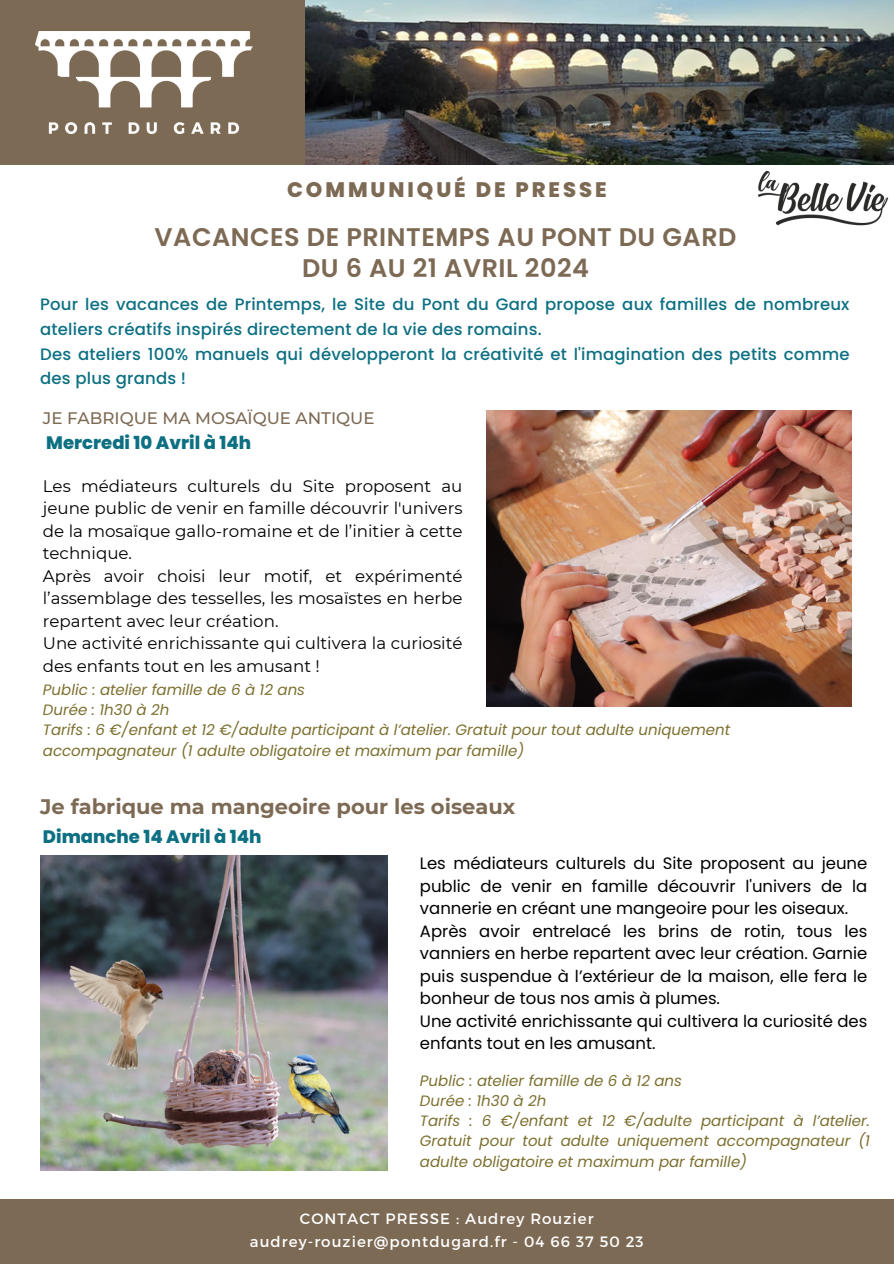
<style>
.page{position:relative;width:894px;height:1264px;background:#fff}
.page>*{position:absolute;margin:0;border:0;box-sizing:border-box;transform-origin:0 0}
.t1{font:600 25.5px "Poppins";letter-spacing:.02em;color:#7d6a54}
.t2{font:700 21px "Montserrat";color:#7d6a54}
.t3{font:800 21px "Poppins";letter-spacing:.14em;color:#7d6a54}
.t4{font:800 18px "Poppins";color:#0d7082}
.t5{font:16.65px/22.5px "Montserrat";color:#000}
.t6{font:500 16.65px "Montserrat";color:#7d6a54}
.t7{font:16.5px/22.5px "Poppins";color:#000}
.t8{font:500 16.5px/24.8px "Poppins";letter-spacing:.01em;color:#0d7082}
.t9{font:italic 15px/20.2px "Poppins";color:#7c702f;text-align:justify}
.t10{font:15px "Montserrat";letter-spacing:.07em;color:#fff}
</style>
<div class="page">
<img style="left:305px;top:0;width:588px;height:164px">
<div style="left:0;top:0;width:305px;height:164px;background:#7d6a54"></div>
<img style="left:35px;top:32px;width:217px;height:101px">
<img style="left:750px;top:164px;width:143px;height:62px">
<div style="left:0;top:1198px;width:893px;height:65px;background:#7d6a54"></div>
<img style="left:487px;top:411px;width:364px;height:296px">
<img style="left:40px;top:855px;width:348px;height:315px">
<p class="t3" style="left:287px;top:174px;width:321px">COMMUNIQUÉ DE PRESSE</p>
<h2 class="t1" style="left:154px;top:219px;width:583px">VACANCES DE PRINTEMPS AU PONT DU GARD</h2>
<h1 class="t1" style="left:302px;top:250px;width:288px">DU 6 AU 21 AVRIL 2024</h1>
<h1 class="t8" style="left:40px;top:292px;width:810px">Pour les vacances de Printemps, le Site du Pont du Gard propose aux familles de nombreux ateliers créatifs inspirés directement de la vie des romains.<br>Des ateliers 100% manuels qui développeront la créativité et l'imagination des petits comme des plus grands !</h1>
<h6 class="t6" style="left:43px;top:408px;width:333px">JE FABRIQUE MA MOSAÏQUE ANTIQUE</h6>
<h6 class="t4" style="left:46px;top:430px;width:206px">Mercredi 10 Avril à 14h</h6>
<h5 class="t5" style="left:43px;top:474px;width:421px">Les médiateurs culturels du Site proposent au jeune public de venir en famille découvrir l'univers de la mosaïque gallo-romaine et de l’initier à cette technique.<br>Après avoir choisi leur motif, et expérimenté l’assemblage des tesselles, les mosaïstes en herbe repartent avec leur création.<br>Une activité enrichissante qui cultivera la curiosité des enfants tout en les amusant !</h5>
<p class="t9" style="left:43px;top:679px;width:263px">Public : atelier famille de 6 à 12 ans</p>
<p class="t9" style="left:43px;top:699px;width:128px">Durée : 1h30 à 2h</p>
<p class="t9" style="left:43px;top:720px;width:688px">Tarifs : 6 €/enfant et 12 €/adulte participant à l’atelier. Gratuit pour tout adulte uniquement accompagnateur (1 adulte obligatoire et maximum par famille)</p>
<p class="t2" style="left:40px;top:793px;width:476px">Je fabrique ma mangeoire pour les oiseaux</p>
<p class="t7" style="left:420px;top:852px;width:449px">Les médiateurs culturels du Site proposent au jeune public de venir en famille découvrir l'univers de la vannerie en créant une mangeoire pour les oiseaux.<br>Après avoir entrelacé les brins de rotin, tous les vanniers en herbe repartent avec leur création. Garnie puis suspendue à l’extérieur de la maison, elle fera le bonheur de tous nos amis à plumes.<br>Une activité enrichissante qui cultivera la curiosité des enfants tout en les amusant.</p>
<h3 class="t9" style="left:420px;top:1070px;width:263px">Public : atelier famille de 6 à 12 ans</h3>
<h5 class="t9" style="left:420px;top:1090px;width:128px">Durée : 1h30 à 2h</h5>
<p class="t9" style="left:420px;top:1110px;width:451px">Tarifs : 6 €/enfant et 12 €/adulte participant à l’atelier.<br>Gratuit pour tout adulte uniquement accompagnateur (1 adulte obligatoire et maximum par famille)</p>
<p class="t4" style="left:43px;top:824px;width:220px">Dimanche 14 Avril à 14h</p>
<h5 class="t10" style="left:300px;top:1208px;width:295px">CONTACT PRESSE : Audrey Rouzier</h5>
<h4 class="t10" style="left:250px;top:1231px;width:395px">audrey-rouzier@pontdugard.fr - 04 66 37 50 23</h4>
</div>
